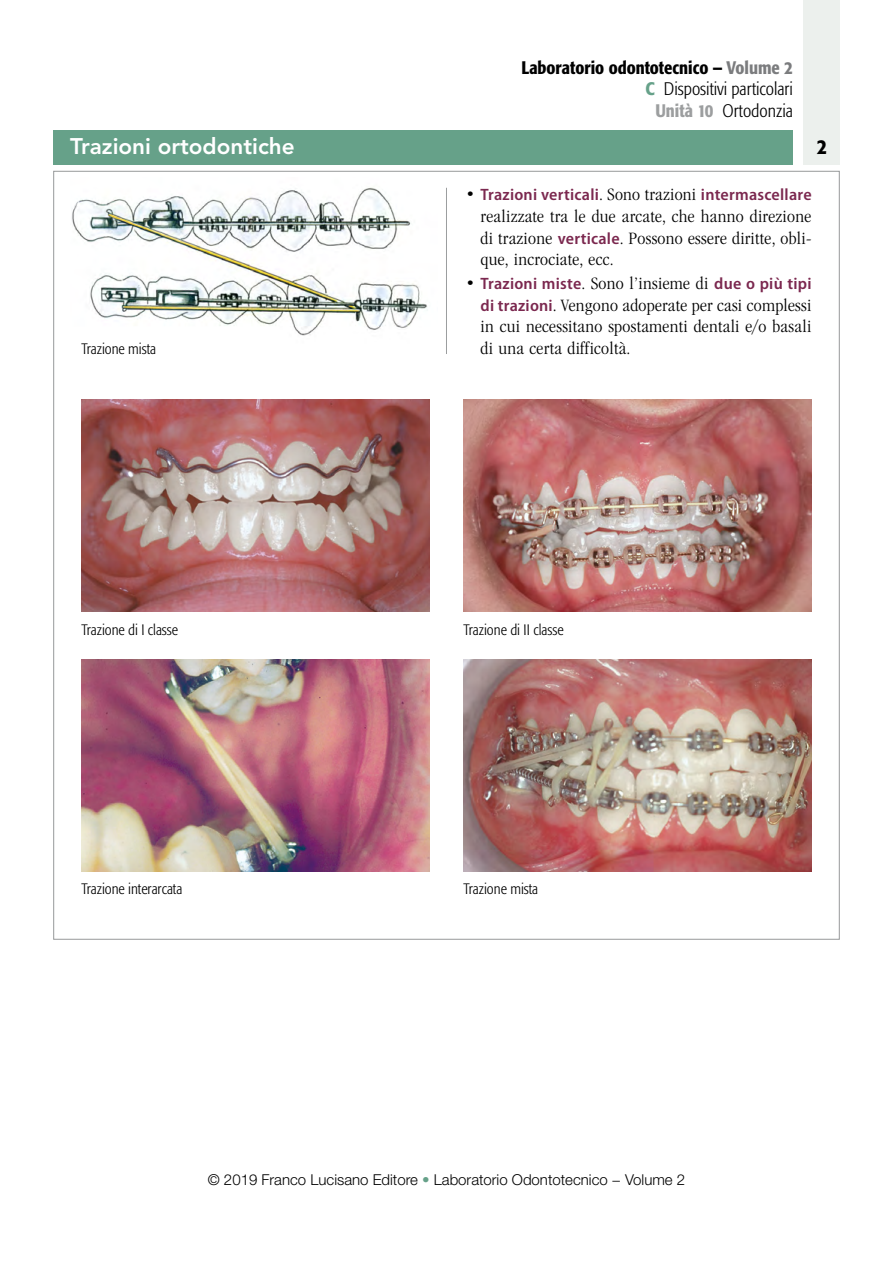
<style>
.page{position:relative;width:893px;height:1263px;background:#fff}
.page>*{position:absolute;margin:0;border:0;box-sizing:border-box;transform-origin:0 0}
.t1{font:800 22.5px "Avenir LT Std";color:#fff}
.t2{font:500 condensed 21px "Formata";color:#000}
.t3{font:300 condensed 18px/21.6px "ITC Garamond Std";letter-spacing:.015em;color:#000;text-align:justify;scale:1.05 1}
.t4{font:300 condensed 18px/21.6px "Formata";color:#000;text-align:right}
.t5{font:600 semi-condensed 16.5px "Myriad Pro";letter-spacing:.015em;color:#7b284f;scale:1.05 1}
.t6{font:300 condensed 15px "Formata";color:#000}
.t7{font:300 15px "Helvetica Neue LT Std";color:#000}
.s1{font-weight:500}
.s2{font-weight:500;color:#7b7c7e}
.s3{font-weight:500;color:#66a189}
.s4{font-weight:500;color:#9c9e9f}
.s5{font-family:"ITC Garamond Std";font-weight:300;font-stretch:condensed;font-size:18px;color:#000}
.s6{font-family:"Myriad Pro";font-weight:600;font-stretch:semi-condensed;font-size:16.5px;color:#7b284f}
.s7{color:#66a189}
</style>
<div class="page">
<div style="left:53px;top:130px;width:740px;height:34px;background:#66a189"></div>
<div style="left:804px;top:0;width:36px;height:164px;background:#ecf0ed"></div>
<hr style="left:446px;top:188px;width:1px;height:166px;background:#9c9e9f">
<img style="left:81px;top:399px;width:348px;height:212px">
<img style="left:81px;top:659px;width:348px;height:212px">
<img style="left:463px;top:399px;width:349px;height:212px">
<img style="left:463px;top:659px;width:349px;height:212px">
<img style="left:72px;top:187px;width:356px;height:149px">
<p class="t4" style="left:521px;top:57px;width:273px"><span class="s1">Laboratorio odontotecnico −</span> <span class="s2">Volume 2<br></span><span class="s3">C</span> Dispositivi particolari<br><span class="s4">Unità 10</span> Ortodonzia</p>
<p class="t1" style="left:70px;top:133px;width:226px">Trazioni ortodontiche</p>
<p class="t2" style="left:817px;top:133px;width:12px">2</p>
<p class="t5" style="left:466px;top:186px;width:331px"><span class="s5">•</span> Trazioni verticali<span class="s5">. Sono trazioni</span> intermascellare</p>
<p class="t3" style="left:480px;top:206px;width:317px">realizzate tra le due arcate, che hanno direzione di trazione <span class="s6">verticale</span>. Possono essere diritte, obli&shy;que, incrociate, ecc.</p>
<p class="t5" style="left:466px;top:274px;width:331px"><span class="s5">•</span> Trazioni miste<span class="s5">. Sono l’insieme di</span> due o più tipi</p>
<p class="t3" style="left:480px;top:294px;width:317px"><span class="s6">di trazioni</span>. Vengono adoperate per casi complessi in cui necessitano spostamenti dentali e/o basali</p>
<p class="t6" style="left:81px;top:340px;width:76px">Trazione mista</p>
<p class="t3" style="left:480px;top:337px;width:144px">di una certa difficoltà.</p>
<p class="t6" style="left:81px;top:621px;width:98px">Trazione di I classe</p>
<p class="t6" style="left:81px;top:880px;width:102px">Trazione interarcata</p>
<p class="t6" style="left:463px;top:621px;width:102px">Trazione di II classe</p>
<p class="t6" style="left:463px;top:880px;width:76px">Trazione mista</p>
<p class="t7" style="left:208px;top:1170px;width:479px">© 2019 Franco Lucisano Editore <span class="s7">•</span> Laboratorio Odontotecnico − Volume 2</p>
</div>
